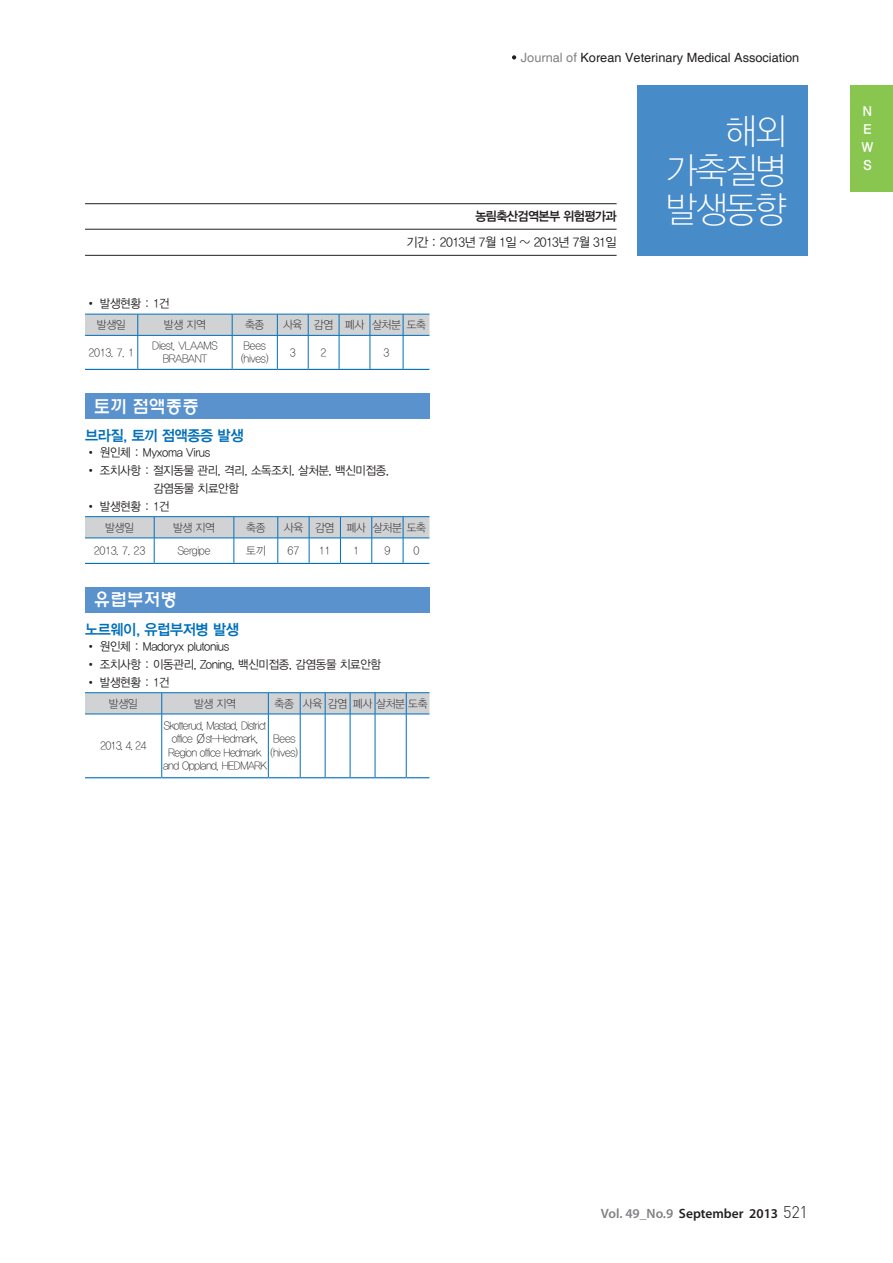
<style>
.page{position:relative;width:893px;height:1263px;background:#fff}
.page>*{position:absolute;margin:0;border:0;box-sizing:border-box;transform-origin:0 0}
.t1{font:36px "YDIYGO310";letter-spacing:-.05em;color:#fff;scale:.95 1}
.t2{font:18px "H Ywul M";letter-spacing:-.025em;color:#fff;scale:.95 1}
.t3{font:15px "YDIYGO340";letter-spacing:-.025em;color:#006fba;scale:.95 1}
.t4{font:600 13.5px "Myriad Pro";color:#231f20}
.t5{font:13.5px "YDIYGO340";color:#fff}
.t6{font:12.75px "Helvetica";color:#231f20}
.t7{font:12.75px "YDIYGO320";letter-spacing:-.05em;color:#231f20;scale:.95 1}
.t8{font:12.75px "YDIYGO340";letter-spacing:-.05em;color:#231f20;scale:.95 1}
.t9{font:12px/18px "YDIYGO320";letter-spacing:-.025em;color:#231f20;scale:.95 1}
.해외가축0{font:11.25px/13.5px "YDIYGO310";letter-spacing:-.025em;color:#231f20;scale:.95 1}
.해외가축0-2{font:11.25px/13.5px "YDIYGO310";letter-spacing:-.05em;color:#231f20;text-align:center;scale:.95 1}
.s1{color:#808285}
.s2{font-family:"Adobe Myungjo Std";font-weight:500}
.s3{font-family:"Dinlig";font-weight:400;font-size:16.5px}
</style>
<div class="page">
<svg style="left:512px;top:55px;width:4px;height:5px"></svg>
<hr style="left:138px;top:336px;width:1px;height:33px;background:#006fba">
<hr style="left:232px;top:336px;width:1px;height:33px;background:#006fba">
<hr style="left:277px;top:336px;width:1px;height:33px;background:#006fba">
<hr style="left:308px;top:336px;width:1px;height:33px;background:#006fba">
<hr style="left:339px;top:336px;width:1px;height:33px;background:#006fba">
<hr style="left:370px;top:336px;width:1px;height:33px;background:#006fba">
<svg style="left:85px;top:314px;width:344px;height:22px;background:#bdc8d1"></svg>
<hr style="left:403px;top:336px;width:1px;height:33px;background:#006fba">
<hr style="left:85px;top:369px;width:53px;height:1px;background:#006fba">
<hr style="left:138px;top:369px;width:94px;height:1px;background:#006fba">
<hr style="left:232px;top:369px;width:45px;height:1px;background:#006fba">
<hr style="left:277px;top:369px;width:31px;height:1px;background:#006fba">
<hr style="left:308px;top:369px;width:31px;height:1px;background:#006fba">
<hr style="left:339px;top:369px;width:31px;height:1px;background:#006fba">
<hr style="left:370px;top:369px;width:33px;height:1px;background:#006fba">
<svg style="left:403px;top:369px;width:26px;height:1px"></svg>
<svg style="left:85px;top:516px;width:344px;height:48px"></svg>
<hr style="left:161px;top:714px;width:1px;height:63px;background:#006fba">
<hr style="left:268px;top:714px;width:1px;height:63px;background:#006fba">
<hr style="left:300px;top:714px;width:1px;height:63px;background:#006fba">
<hr style="left:325px;top:714px;width:1px;height:63px;background:#006fba">
<hr style="left:350px;top:714px;width:1px;height:63px;background:#006fba">
<hr style="left:375px;top:714px;width:1px;height:63px;background:#006fba">
<svg style="left:85px;top:692px;width:344px;height:23px;background:#bcc8d2"></svg>
<hr style="left:406px;top:714px;width:1px;height:63px;background:#006fba">
<hr style="left:85px;top:777px;width:77px;height:1px;background:#006fba">
<hr style="left:162px;top:777px;width:106px;height:1px;background:#006fba">
<hr style="left:268px;top:777px;width:32px;height:1px;background:#006fba">
<svg style="left:300px;top:777px;width:75px;height:1px"></svg>
<hr style="left:375px;top:777px;width:31px;height:1px;background:#006fba">
<svg style="left:406px;top:777px;width:23px;height:1px"></svg>
<div style="left:638px;top:85px;width:170px;height:170px;background:#488bc9"></div>
<hr style="left:85px;top:203px;width:532px;height:1px;background:#231f20">
<hr style="left:85px;top:229px;width:532px;height:1px;background:#231f20">
<hr style="left:85px;top:255px;width:532px;height:1px;background:#231f20">
<div style="left:85px;top:393px;width:344px;height:26px;background:#5992cd"></div>
<div style="left:85px;top:587px;width:344px;height:25px;background:#5992cd"></div>
<div style="left:850px;top:85px;width:43px;height:106px;background:#89c650"></div>
<p class="t6" style="left:521px;top:50px;width:280px"><span class="s1">Journal of</span> Korean Veterinary Medical Association</p>
<p class="t8" style="left:475px;top:209px;width:150px">농림축산검역본부 위험평가과</p>
<p class="t7" style="left:407px;top:235px;width:223px">기간 : 2013년 7월 1일 ~ 2013년 7월 31일</p>
<p class="t9" style="left:85px;top:295px;width:91px"><span class="s2">•</span> 발생현황 : 1건</p>
<p class="해외가축0" style="left:97px;top:318px;width:32px">발생일</p>
<p class="해외가축0" style="left:164px;top:318px;width:46px">발생 지역</p>
<p class="해외가축0" style="left:245px;top:318px;width:22px">축종</p>
<p class="해외가축0" style="left:283px;top:318px;width:22px">사육</p>
<p class="해외가축0" style="left:314px;top:318px;width:22px">감염</p>
<p class="해외가축0" style="left:345px;top:318px;width:22px">폐사</p>
<p class="해외가축0" style="left:372px;top:318px;width:32px">살처분</p>
<p class="해외가축0" style="left:407px;top:318px;width:22px">도축</p>
<p class="해외가축0" style="left:88px;top:346px;width:50px">2013. 7. 1</p>
<p class="해외가축0" style="left:152px;top:339px;width:70px;text-align:center">Diest, VLAAMS<br>BRABANT</p>
<p class="해외가축0" style="left:241px;top:339px;width:30px">Bees (hives)</p>
<p class="해외가축0" style="left:290px;top:346px;width:8px">3</p>
<p class="해외가축0" style="left:321px;top:346px;width:8px">2</p>
<p class="해외가축0" style="left:383px;top:346px;width:8px">3</p>
<p class="t2" style="left:94px;top:397px;width:113px">토끼 점액종증</p>
<p class="t3" style="left:85px;top:427px;width:168px">브라질, 토끼 점액종증 발생</p>
<p class="t9" style="left:85px;top:443px;width:133px"><span class="s2">•</span> 원인체 : Myxoma Virus</p>
<p class="t9" style="left:153px;top:461px;width:250px;text-indent:-68px"><span class="s2">•</span> 조치사항 : 절지동물 관리, 격리, 소독조치, 살처분, 백신미접종, 감염동물 치료안함</p>
<p class="t9" style="left:85px;top:497px;width:91px"><span class="s2">•</span> 발생현황 : 1건</p>
<p class="해외가축0" style="left:105px;top:521px;width:32px">발생일</p>
<p class="해외가축0" style="left:173px;top:521px;width:46px">발생 지역</p>
<p class="해외가축0" style="left:246px;top:521px;width:22px">축종</p>
<p class="해외가축0" style="left:284px;top:521px;width:22px">사육</p>
<p class="해외가축0" style="left:315px;top:521px;width:22px">감염</p>
<p class="해외가축0" style="left:346px;top:521px;width:22px">폐사</p>
<p class="해외가축0" style="left:373px;top:521px;width:57px">살처분 도축</p>
<p class="해외가축0" style="left:94px;top:544px;width:56px">2013. 7. 23</p>
<p class="해외가축0" style="left:178px;top:544px;width:36px">Sergipe</p>
<p class="해외가축0" style="left:246px;top:544px;width:22px">토끼</p>
<p class="해외가축0" style="left:288px;top:544px;width:14px">67</p>
<p class="해외가축0" style="left:319px;top:544px;width:14px">11</p>
<p class="해외가축0" style="left:353px;top:544px;width:8px">1</p>
<p class="해외가축0" style="left:384px;top:544px;width:8px">9</p>
<p class="해외가축0" style="left:413px;top:544px;width:8px">0</p>
<p class="t2" style="left:94px;top:591px;width:90px">유럽부저병</p>
<p class="t3" style="left:85px;top:621px;width:163px">노르웨이, 유럽부저병 발생</p>
<p class="t9" style="left:85px;top:637px;width:153px"><span class="s2">•</span> 원인체 : Madoryx plutonius</p>
<p class="t9" style="left:85px;top:655px;width:313px"><span class="s2">•</span> 조치사항 : 이동관리, Zoning, 백신미접종, 감염동물 치료안함</p>
<p class="t9" style="left:85px;top:673px;width:91px"><span class="s2">•</span> 발생현황 : 1건</p>
<p class="해외가축0" style="left:109px;top:697px;width:32px">발생일</p>
<p class="해외가축0" style="left:194px;top:697px;width:46px">발생 지역</p>
<p class="해외가축0" style="left:275px;top:697px;width:22px">축종</p>
<p class="해외가축0" style="left:303px;top:697px;width:22px">사육</p>
<p class="해외가축0" style="left:328px;top:697px;width:22px">감염</p>
<p class="해외가축0" style="left:353px;top:697px;width:80px">폐사 살처분 도축</p>
<p class="해외가축0" style="left:100px;top:739px;width:50px">2013. 4. 24</p>
<p class="해외가축0-2" style="left:163px;top:719px;width:111px">Skotterud, Mastad, District office Øst-Hedmark,<br>Region office Hedmark and Oppland, HEDMARK</p>
<p class="해외가축0" style="left:271px;top:732px;width:30px">Bees (hives)</p>
<p class="t1" style="left:725px;top:112px;width:66px">해외</p>
<p class="t1" style="left:666px;top:151px;width:129px">가축질병</p>
<p class="t1" style="left:666px;top:190px;width:129px">발생동향</p>
<p class="t5" style="left:863px;top:103px;width:11px">N</p>
<p class="t5" style="left:863px;top:121px;width:10px">E</p>
<p class="t5" style="left:862px;top:139px;width:13px">W</p>
<p class="t5" style="left:863px;top:157px;width:10px">S</p>
<p class="t4" style="left:601px;top:1205px;width:209px"><span class="s1">Vol. 49_No.9</span> September 2013 <span class="s3">521</span></p>
</div>
